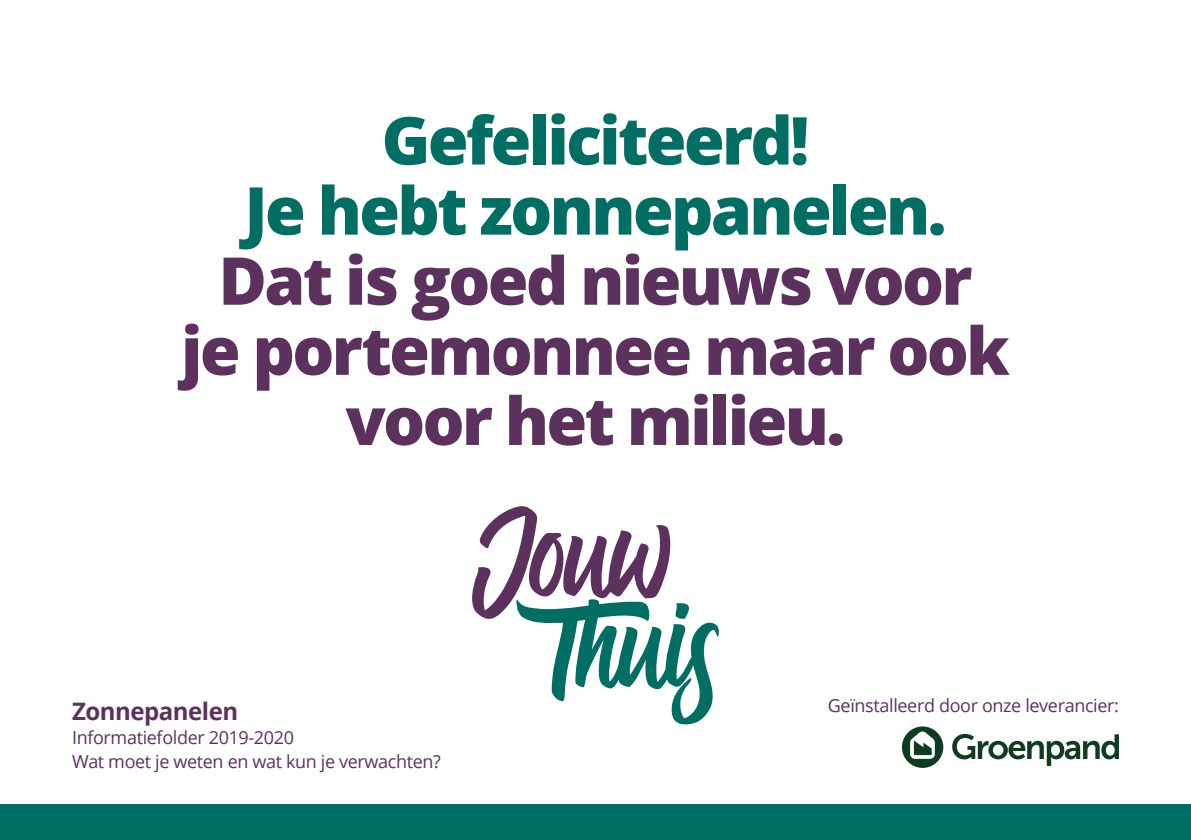
<style>
.page{position:relative;width:1191px;height:840px;background:#fff}
.page>*{position:absolute;margin:0;border:0;box-sizing:border-box;transform-origin:0 0}
.t1{font:800 66px/70px "Open Sans";letter-spacing:-.04em;color:#5d315e;text-align:center}
.t2{font:800 66px/70px "Open Sans";letter-spacing:-.04em;color:#006e63;text-align:center}
.t3{font:700 24px "Open Sans";letter-spacing:-.02em;color:#5d315e}
.t4{font:18px/24px "Open Sans";letter-spacing:-.02em;color:#5d315e}
</style>
<div class="page">
<div style="left:0;top:804px;width:1191px;height:35px;background:#006e63"></div>
<svg style="left:472px;top:506px;width:247px;height:218px"></svg>
<svg style="left:902px;top:726px;width:41px;height:41px"></svg>
<svg style="left:952px;top:733px;width:167px;height:32px"></svg>
<h1 class="t2" style="left:244px;top:102px;width:704px">Gefeliciteerd!<br>Je hebt zonnepanelen.</h1>
<h1 class="t1" style="left:181px;top:242px;width:830px">Dat is goed nieuws voor je portemonnee maar ook voor het milieu.</h1>
<h2 class="t3" style="left:72px;top:693px;width:168px">Zonnepanelen</h2>
<p class="t4" style="left:72px;top:724px;width:370px">Informatiefolder 2019-2020<br>Wat moet je weten en wat kun je verwachten?</p>
<p class="t4" style="left:828px;top:692px;width:292px">Geïnstalleerd door onze leverancier:</p>
</div>
